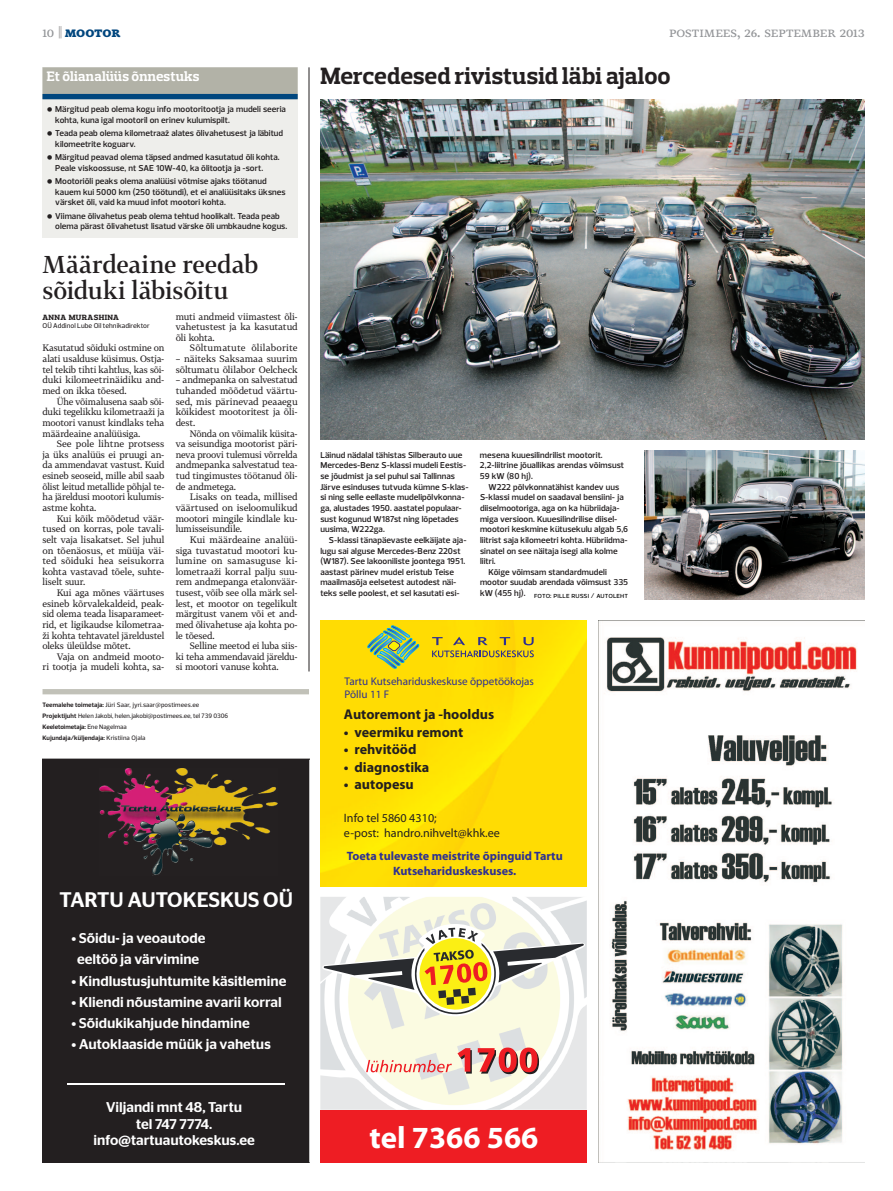
<style>
.page{position:relative;width:893px;height:1191px;background:#fff}
.page>*{position:absolute;margin:0;border:0;box-sizing:border-box;transform-origin:0 0}
.t1{font:700 30.9px "Myriad Pro";color:#fff}
.t2{font:500 24px/26px "Tabac G2";letter-spacing:-.005em;color:#231f20}
.t3{font:700 24px "Prelo Slab";color:#231f20}
.t4{font:21.1px "Stag Sans";letter-spacing:-.01em;color:#fff}
.t5{font:14.1px/16.2px "Stag Sans";color:#fff;text-align:center}
.t6{font:700 14.1px "Myriad Pro";color:#231f20}
.t7{font:14px "Tabac G3";letter-spacing:.005em;color:#939598}
.t8{font:700 14px "Prelo Slab";letter-spacing:.005em;color:#fff}
.t9{font:500 14px "Tabac G4";color:#00467e}
.t10{font:700 12.1px/15px "Myriad Pro";color:#2e3092;text-align:center}
.t11{font:12.1px/14.5px "Myriad Pro";color:#231f20}
.t12{font:11.1px/13.3px "Myriad Pro";color:#2e3092}
.t13{font:9.2px/10.6px "Tabac G3";letter-spacing:-.005em;color:#231f20;text-align:justify}
.t14{font:9.2px "Tabac G3";letter-spacing:.015em;color:#231f20}
.t15{font:700 9px "Prelo Slab";letter-spacing:.04em;color:#231f20}
.t16{font:600 8.7px/10.6px "Prelo";letter-spacing:.005em;color:#231f20}
.t17{font:500 7px "Prelo";letter-spacing:.005em;color:#000}
.t18{font:500 7px "Prelo";letter-spacing:.005em;color:#231f20}
.t19{font:500 6.5px/10.8px "Prelo";color:#231f20}
.s1{font-family:"Tabac G3";font-weight:400;color:#939598}
.s2{font-family:"Prelo";font-weight:200;color:#231f20}
.s3{font-weight:700}
</style>
<div class="page">
<div style="left:43px;top:759px;width:266px;height:403px;background:#231f20"></div>
<img style="left:99px;top:768px;width:178px;height:107px">
<hr style="left:67px;top:1083px;width:218px;height:1px;background:#fff">
<img style="left:320px;top:897px;width:267px;height:213px">
<div style="left:320px;top:1110px;width:267px;height:52px;background:#ee1d23"></div>
<svg style="left:366px;top:1047px;width:173px;height:27px"></svg>
<svg style="left:322px;top:923px;width:263px;height:94px"></svg>
<img style="left:320px;top:620px;width:267px;height:266px">
<svg style="left:368px;top:625px;width:51px;height:43px"></svg>
<svg style="left:432px;top:637px;width:102px;height:20px"></svg>
<img style="left:598px;top:620px;width:267px;height:542px">
<div style="left:43px;top:689px;width:266px;height:5px;background:#c1c1b8"></div>
<div style="left:43px;top:67px;width:255px;height:170px;background:#eeeeeb"></div>
<div style="left:43px;top:67px;width:255px;height:32px;background:#b2b2a7"></div>
<div style="left:43px;top:94px;width:255px;height:5px;background:#00467e"></div>
<img style="left:320px;top:99px;width:545px;height:340px">
<hr style="left:309px;top:67px;width:1px;height:604px;background:#231f20">
<img style="left:644px;top:450px;width:221px;height:149px">
<h3 class="t9" style="left:43px;top:21px;width:79px"><span class="s1">10</span> <span class="s2">||</span> mootor</h3>
<h3 class="t7" style="left:669px;top:22px;width:197px">postimees, 26. september 2013</h3>
<h3 class="t8" style="left:47px;top:67px;width:154px">Et õlianalüüs õnnestuks</h3>
<p class="t16" style="left:55px;top:104px;width:232px;text-indent:-9px">• Märgitud peab olema kogu info mootoritootja ja mudeli seeria kohta, kuna igal mootoril on erinev kulumispilt.</p>
<p class="t16" style="left:55px;top:128px;width:229px;text-indent:-8px">• Teada peab olema kilometraaž alates õlivahetusest ja läbitud kilomeetrite koguarv.</p>
<p class="t16" style="left:55px;top:152px;width:226px;text-indent:-9px">• Märgitud peavad olema täpsed andmed kasutatud õli kohta.<br>Peale viskoossuse, nt SAE 10W-40, ka õlitootja ja -sort.</p>
<p class="t16" style="left:55px;top:176px;width:232px;text-indent:-8px">• Mootoriõli peaks olema analüüsi võtmise ajaks töötanud kauem kui 5000 km (250 töötundi), et ei analüüsitaks üksnes värsket õli, vaid ka muud infot mootori kohta.</p>
<p class="t16" style="left:55px;top:211px;width:234px;text-indent:-9px">• Viimane õlivahetus peab olema tehtud hoolikalt. Teada peab olema pärast õlivahetust lisatud värske õli umbkaudne kogus.</p>
<h2 class="t2" style="left:43px;top:251px;width:217px">Määrdeaine reedab sõiduki läbisõitu</h2>
<p class="t15" style="left:43px;top:311px;width:77px">Anna Murashina</p>
<p class="t18" style="left:43px;top:321px;width:109px">OÜ Addinol Lube Oil tehnikadirektor</p>
<p class="t13" style="left:43px;top:343px;width:123px">Kasutatud sõiduki ostmine on alati usalduse küsimus. Ostja&shy;tel tekib tihti kahtlus, kas sõi&shy;duki kilomeetrinäidiku and&shy;med on ikka tõesed.</p>
<p class="t13" style="left:43px;top:396px;width:123px;text-indent:14px">Ühe võimalusena saab sõi&shy;duki tegelikku kilometraaži ja mootori vanust kindlaks teha määrdeaine analüüsiga.</p>
<p class="t13" style="left:43px;top:438px;width:123px;text-indent:14px">See pole lihtne protsess ja üks analüüs ei pruugi an&shy;da ammendavat vastust. Kuid esineb seoseid, mille abil saab õlist leitud metallide põhjal te&shy;ha järeldusi mootori kulumis&shy;astme kohta.</p>
<p class="t13" style="left:43px;top:513px;width:123px;text-indent:14px">Kui kõik mõõdetud väär&shy;tused on korras, pole tavali&shy;selt vaja lisakatset. Sel juhul on tõenäosus, et müüja väi&shy;ted sõiduki hea seisukorra kohta vastavad tõele, suhte&shy;liselt suur.</p>
<p class="t13" style="left:43px;top:587px;width:123px;text-indent:14px">Kui aga mõnes väärtuses esineb kõrvalekaldeid, peak&shy;sid olema teada lisaparameet&shy;rid, et ligikaudse kilometraa&shy;ži kohta tehtavatel järeldustel oleks üleüldse mõtet.</p>
<p class="t13" style="left:43px;top:651px;width:123px;text-align:right">Vaja on andmeid mooto-<br>ri tootja ja mudeli kohta, sa-</p>
<p class="t13" style="left:176px;top:311px;width:123px">muti andmeid viimastest õli&shy;vahetustest ja ka kasutatud õli kohta.</p>
<p class="t14" style="left:190px;top:342px;width:109px">Sõltumatute õlilaborite</p>
<p class="t13" style="left:176px;top:353px;width:123px">– näiteks Saksamaa suurim sõltumatu õlilabor Oelcheck</p>
<p class="t13" style="left:176px;top:374px;width:123px">– andmepanka on salvestatud tuhanded mõõdetud väärtu&shy;sed, mis pärinevad peaaegu kõikidest mootoritest ja õli&shy;dest.</p>
<p class="t13" style="left:176px;top:428px;width:123px;text-indent:14px">Nõnda on võimalik küsita&shy;va seisundiga mootorist päri&shy;neva proovi tulemusi võrrelda andmepanka salvestatud tea&shy;tud tingimustes töötanud õli&shy;de andmetega.</p>
<p class="t13" style="left:176px;top:491px;width:123px;text-indent:14px">Lisaks on teada, millised väärtused on iseloomulikud mootori mingile kindlale ku&shy;lumisseisundile.</p>
<p class="t13" style="left:176px;top:534px;width:123px;text-indent:14px">Kui määrdeaine analüü&shy;siga tuvastatud mootori ku&shy;lumine on samasuguse ki&shy;lometraaži korral palju suu&shy;rem andmepanga etalonväär&shy;tusest, võib see olla märk sel&shy;lest, et mootor on tegelikult märgitust vanem või et and&shy;med õlivahetuse aja kohta po&shy;le tõesed.</p>
<p class="t13" style="left:176px;top:640px;width:123px;text-indent:14px">Selline meetod ei luba siis&shy;ki teha ammendavaid järeldu&shy;si mootori vanuse kohta.</p>
<p class="t19" style="left:43px;top:699px;width:187px"><span class="s3">Teemalehe toimetaja:</span> Jüri Saar, jyri.saar@postimees.ee <span class="s3">Projektijuht</span> Helen Jakobi, helen.jakobi@postimees.ee, tel 739 0306<br><span class="s3">Keeletoimetaja:</span> Ene Nagelmaa<br><span class="s3">Kujundaja/küljendaja:</span> Kristiina Ojala</p>
<h3 class="t4" style="left:60px;top:885px;width:235px">TARTU AUTOKESKUS OÜ</h3>
<h3 class="t5" style="left:72px;top:929px;width:135px;line-height:21.1px">• Sõidu- ja veoautode eeltöö ja värvimine</h3>
<h3 class="t5" style="left:72px;top:974px;width:216px">• Kindlustusjuhtumite käsitlemine</h3>
<h3 class="t5" style="left:72px;top:995px;width:212px">• Kliendi nõustamine avarii korral</h3>
<h3 class="t5" style="left:72px;top:1016px;width:180px">• Sõidukikahjude hindamine</h3>
<h3 class="t5" style="left:72px;top:1037px;width:201px">• Autoklaaside müük ja vahetus</h3>
<h3 class="t5" style="left:94px;top:1100px;width:163px">Viljandi mnt 48, Tartu<br>tel 747 7774. info@tartuautokeskus.ee</h3>
<h2 class="t3" style="left:320px;top:61px;width:352px">Mercedesed rivistusid läbi ajaloo</h2>
<p class="t16" style="left:320px;top:449px;width:150px">Läinud nädalal tähistas Silberauto uue Mercedes-Benz S-klassi mudeli Eestis&shy;se jõudmist ja sel puhul sai Tallinnas Järve esinduses tutvuda kümne S-klas&shy;si ning selle eellaste mudelipõlvkonna&shy;ga, alustades 1950. aastatel populaar&shy;sust kogunud W187st ning lõpetades uusima, W222ga.</p>
<p class="t16" style="left:320px;top:535px;width:148px;text-indent:9px">S-klassi tänapäevaste eelkäijate aja&shy;lugu sai alguse Mercedes-Benz 220st (W187). See lakooniliste joontega 1951. aastast pärinev mudel eristub Teise maailmasõja eelsetest autodest näi&shy;teks selle poolest, et sel kasutati esi-</p>
<p class="t16" style="left:480px;top:449px;width:146px">mesena kuuesilindrilist mootorit.<br>2,2-liitrine jõuallikas arendas võimsust<br>59 kW (80 hj).</p>
<p class="t16" style="left:488px;top:481px;width:132px">W222 põlvkonnatähist kandev uus</p>
<p class="t16" style="left:480px;top:492px;width:145px">S-klassi mudel on saadaval bensiini- ja</p>
<p class="t16" style="left:480px;top:503px;width:141px">diiselmootoriga, aga on ka hübriidaja-</p>
<p class="t16" style="left:480px;top:513px;width:139px">miga versioon. Kuuesilindrilise diisel-</p>
<p class="t16" style="left:480px;top:524px;width:150px">mootori keskmine kütusekulu algab 5,6</p>
<p class="t16" style="left:480px;top:535px;width:149px">liitrist saja kilomeetri kohta. Hübriidma-</p>
<p class="t16" style="left:480px;top:545px;width:139px">sinatel on see näitaja isegi alla kolme</p>
<p class="t16" style="left:480px;top:556px;width:17px">liitri.</p>
<p class="t16" style="left:488px;top:566px;width:120px">Kõige võimsam standardmudeli</p>
<p class="t16" style="left:480px;top:577px;width:150px">mootor suudab arendada võimsust 335</p>
<p class="t17" style="left:480px;top:591px;width:150px"><sup>kW</sup> <sup>(455</sup> <sup>hj).</sup> Foto: pille russi / autoleht</p>
<p class="t12" style="left:345px;top:675px;width:191px">Tartu Kutsehariduskeskuse õppetöökojas<br>Põllu 11 F</p>
<h3 class="t6" style="left:344px;top:705px;width:152px">Autoremont ja -hooldus</h3>
<h3 class="t6" style="left:344px;top:723px;width:121px">• veermiku remont</h3>
<h3 class="t6" style="left:344px;top:740px;width:74px">• rehvitööd</h3>
<h3 class="t6" style="left:344px;top:758px;width:87px">• diagnostika</h3>
<h3 class="t6" style="left:344px;top:775px;width:71px">• autopesu</h3>
<h3 class="t11" style="left:344px;top:811px;width:157px">Info tel 5860 4310;<br>e-post: handro.nihvelt@khk.ee</h3>
<h3 class="t10" style="left:347px;top:849px;width:217px">Toeta tulevaste meistrite õpinguid Tartu<br>Kutsehariduskeskuses.</h3>
<h1 class="t1" style="left:370px;top:1116px;width:170px">tel 7366 566</h1>
</div>
